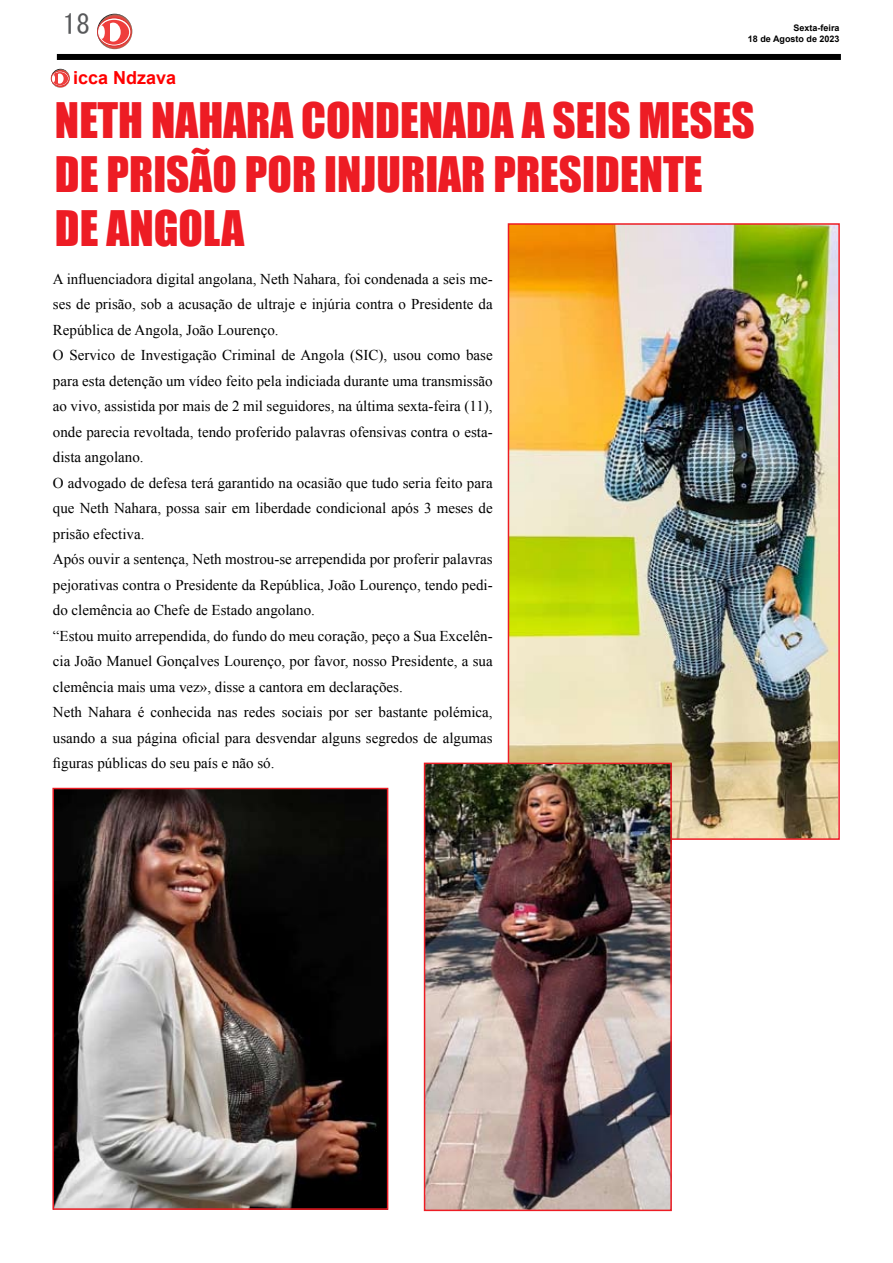
<style>
.page{position:relative;width:893px;height:1263px;background:#fff}
.page>*{position:absolute;margin:0;border:0;box-sizing:border-box;transform-origin:0 0}
.t1{font:45px/54px "Impact";color:#ed1c24}
.t2{font:27px "MS Gothic";color:#58595b}
.t3{font:700 18px "Arial";color:#fe0000}
.t4{font:15px/25.5px "Times New Roman";color:#000}
.t5{font:700 9px/10.8px "Arial";color:#000;text-align:right}
</style>
<div class="page">
<div style="left:57px;top:54px;width:784px;height:6px;background:#000"></div>
<svg style="left:97px;top:14px;width:35px;height:35px"></svg>
<svg style="left:98px;top:18px;width:33px;height:28px"></svg>
<div style="left:97px;top:18px;width:34px;height:28px;border:1px solid #d9322f;border-radius:50%"></div>
<div style="left:99px;top:20px;width:30px;height:25px;background:#ef3e3d;border-radius:50%"></div>
<div style="left:99px;top:26px;width:6px;height:13px;background:#fff;border-radius:50%"></div>
<div style="left:106px;top:23px;width:15px;height:19px;background:#fff;border-radius:50%"></div>
<hr style="left:106px;top:22px;width:4px;height:20px;background:#ef3e3d">
<svg style="left:51px;top:69px;width:19px;height:19px"></svg>
<div style="left:51px;top:71px;width:18px;height:15px;border:1px solid #d9322f;border-radius:50%"></div>
<div style="left:52px;top:72px;width:16px;height:13px;background:#ef3e3d;border-radius:50%"></div>
<div style="left:56px;top:74px;width:8px;height:10px;background:#fff;border-radius:50%"></div>
<svg style="left:52px;top:73px;width:6px;height:11px"></svg>
<img style="left:511px;top:226px;width:326px;height:611px">
<div style="left:508px;top:223px;width:332px;height:617px;border:2px solid #ed1c24"></div>
<img style="left:55px;top:791px;width:330px;height:416px">
<div style="left:52px;top:788px;width:336px;height:422px;border:2px solid #ed1c24"></div>
<img style="left:427px;top:766px;width:242px;height:442px">
<div style="left:424px;top:763px;width:248px;height:448px;border:2px solid #ed1c24"></div>
<h2 class="t2" style="left:63px;top:10px;width:28px">18</h2>
<p class="t5" style="left:748px;top:23px;width:93px">Sexta-feira<br>18 de Agosto de 2023</p>
<p class="t3" style="left:73px;top:66px;width:105px">icca Ndzava</p>
<h1 class="t1" style="left:55px;top:92px;width:701px">NETH NAHARA CONDENADA A SEIS MESES<br>DE PRISÃO POR INJURIAR PRESIDENTE<br>DE ANGOLA</h1>
<p class="t4" style="left:53px;top:266px;width:441px">A influenciadora digital angolana, Neth Nahara, foi condenada a seis me&shy;ses de prisão, sob a acusação de ultraje e injúria contra o Presidente da República de Angola, João Lourenço.<br>O Servico de Investigação Criminal de Angola (SIC), usou como base para esta detenção um vídeo feito pela indiciada durante uma transmissão ao vivo, assistida por mais de 2 mil seguidores, na última sexta-feira (11), onde parecia revoltada, tendo proferido palavras ofensivas contra o esta&shy;dista angolano.<br>O advogado de defesa terá garantido na ocasião que tudo seria feito para que Neth Nahara, possa sair em liberdade condicional após 3 meses de prisão efectiva.<br>Após ouvir a sentença, Neth mostrou-se arrependida por proferir palavras pejorativas contra o Presidente da República, João Lourenço, tendo pedi&shy;do clemência ao Chefe de Estado angolano.<br>“Estou muito arrependida, do fundo do meu coração, peço a Sua Excelên&shy;cia João Manuel Gonçalves Lourenço, por favor, nosso Presidente, a sua clemência mais uma vez», disse a cantora em declarações.<br>Neth Nahara é conhecida nas redes sociais por ser bastante polémica, usando a sua página oficial para desvendar alguns segredos de algumas figuras públicas do seu país e não só.</p>
</div>
